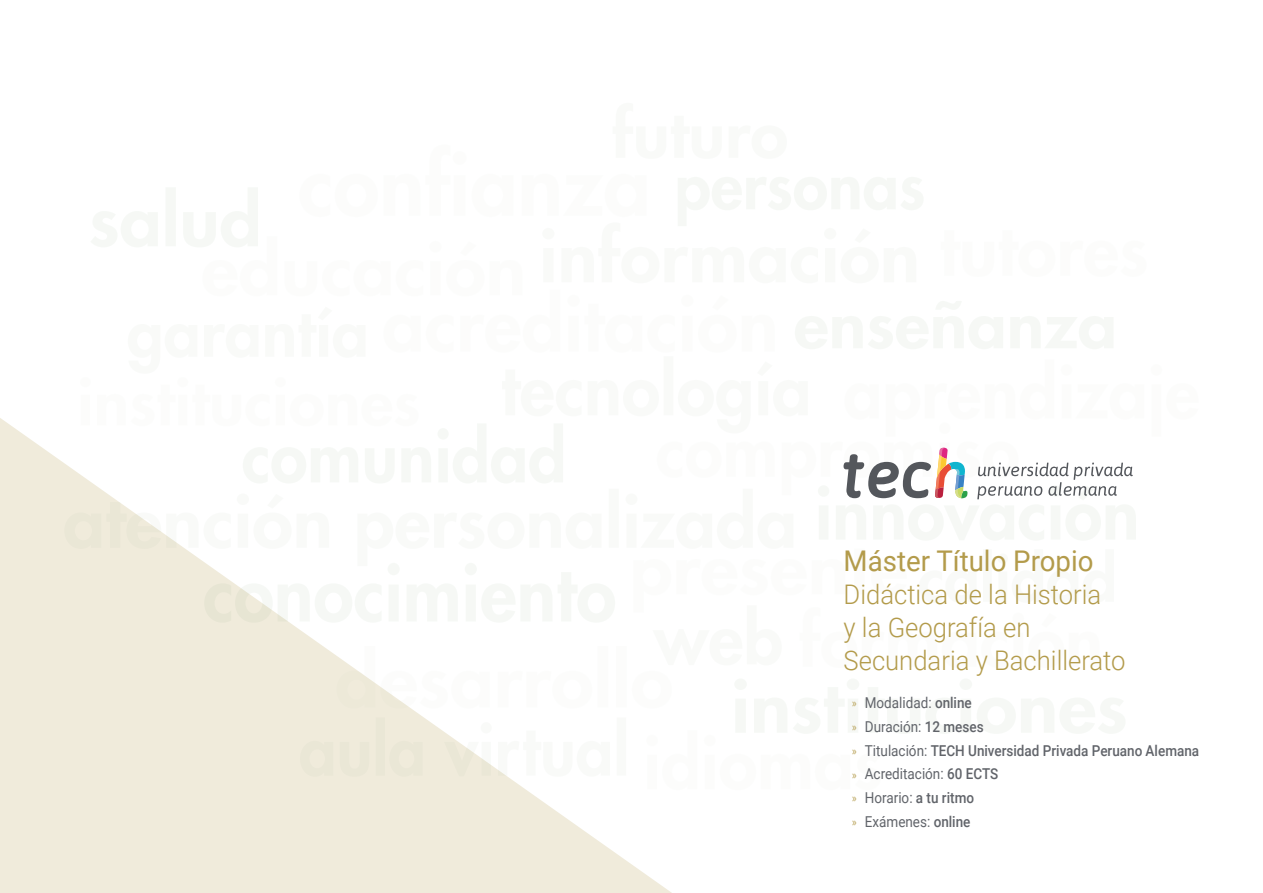
<style>
.page{position:relative;width:1263px;height:893px;background:#fff}
.page>*{position:absolute;margin:0;border:0;box-sizing:border-box;transform-origin:0 0}
.t1{font:28.5px "Roboto";color:#b39b4b}
.t2{font:300 27px/33px "Roboto";color:#b39b4b;scale:.95 1}
.t3{font:500 15px/23.7px "Roboto";color:#61646a;scale:.9 1}
.s1{font-family:"Myriad Pro";font-weight:400;font-size:12px;color:#b39b4b}
.s2{font-weight:400}
</style>
<div class="page">
<svg style="left:0;top:418px;width:672px;height:475px;background:#f1ecde"></svg>
<svg style="left:64px;top:418px;width:1069px;height:372px"></svg>
<h1 class="t1" style="left:843px;top:541px;width:251px">Máster Título Propio</h1>
<h2 class="t2" style="left:843px;top:577px;width:298px">Didáctica de la Historia<br>y la Geografía en<br>Secundaria y Bachillerato</h2>
<p class="t3" style="left:852px;top:690px;width:387px"><span class="s1">»</span> <span class="s2">Modalidad:</span> online<br><span class="s1">»</span> <span class="s2">Duración:</span> 12 meses<br><span class="s1">»</span> <span class="s2">Titulación:</span> TECH Universidad Privada Peruano Alemana <span class="s1">»</span> <span class="s2">Acreditación:</span> 60 ECTS<br><span class="s1">»</span> <span class="s2">Horario:</span> a tu ritmo<br><span class="s1">»</span> <span class="s2">Exámenes:</span> online</p>
</div>
